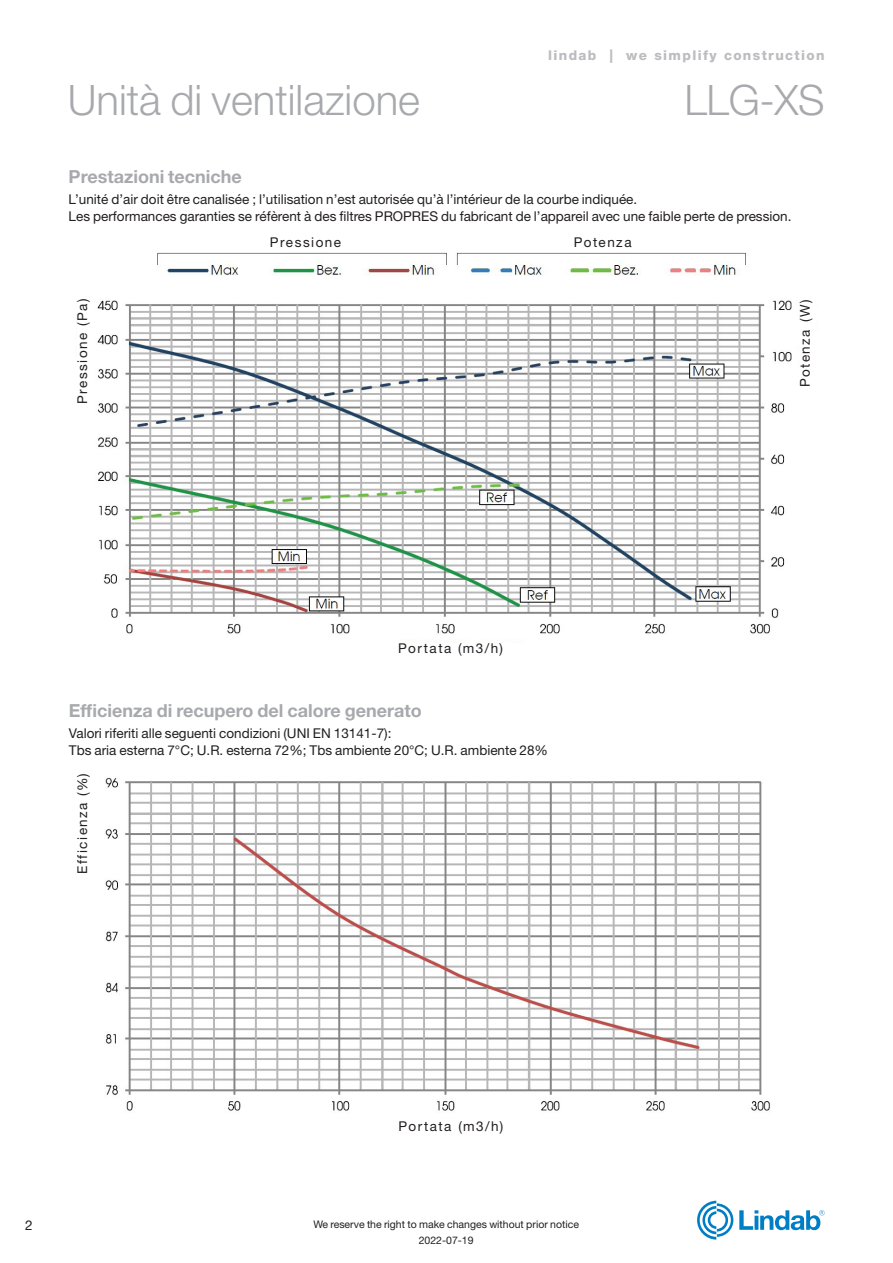
<style>
.page{position:relative;width:893px;height:1263px;background:#fff}
.page>*{position:absolute;margin:0;border:0;box-sizing:border-box;transform-origin:0 0}
.Heading1{font:300 42px "Helvetica Neue LT Pro";color:#a8a9ad}
.Product_code{font:300 42px "Helvetica Neue LT Pro";color:#a8a9ad}
.t1{font:700 18px "Helvetica Neue LT Pro";color:#a8a9ad}
.Text{font:13.5px "Helvetica Neue LT Pro";color:#231f20}
.Text-2{font:13.5px "Helvetica Neue LT Pro";letter-spacing:.11em;color:#231f20}
.Lindab_tag_-_grey_R{font:800 13.5px "Helvetica Neue LT Pro";letter-spacing:.1em;color:#bcbdc0}
.Text-3{font:13.5px "Helvetica Neue LT Pro";letter-spacing:.105em;color:#231f20}
.t2{font:10.5px "Helvetica Neue LT Pro";color:#231f20}
</style>
<div class="page">
<svg style="left:739px;top:1210px;width:86px;height:20px"></svg>
<svg style="left:697px;top:1201px;width:36px;height:38px"></svg>
<img style="left:97px;top:252px;width:702px;height:391px">
<img style="left:105px;top:777px;width:665px;height:334px">
<p class="Lindab_tag_-_grey_R" style="left:548px;top:48px;width:278px">lindab | we simplify construction</p>
<p class="Heading1" style="left:68px;top:74px;width:354px">Unità di ventilazione</p>
<p class="Product_code" style="left:684px;top:74px;width:142px">LLG-XS</p>
<p class="t1" style="left:69px;top:165px;width:175px">Prestazioni tecniche</p>
<p class="Text" style="left:69px;top:191px;width:570px">L’unité d’air doit être canalisée ; l’utilisation n’est autorisée qu’à l’intérieur de la courbe indiquée.</p>
<p class="Text" style="left:69px;top:208px;width:724px">Les performances garanties se réfèrent à des filtres PROPRES du fabricant de l’appareil avec une faible perte de pression.</p>
<p class="Text-2" style="left:270px;top:234px;width:73px">Pressione</p>
<p class="Text-3" style="left:574px;top:234px;width:59px">Potenza</p>
<p class="Text-2" style="left:74px;top:404px;width:107px;rotate:-90deg">Pressione (Pa)</p>
<p class="Text-3" style="left:797px;top:387px;width:89px;rotate:-90deg">Potenza (W)</p>
<p class="Text-2" style="left:398px;top:640px;width:106px">Portata (m3/h)</p>
<p class="t1" style="left:69px;top:700px;width:354px">Efficienza di recupero del calore generato</p>
<p class="Text" style="left:69px;top:725px;width:324px">Valori riferiti alle seguenti condizioni (UNI EN 13141-7):</p>
<p class="Text" style="left:69px;top:742px;width:481px">Tbs aria esterna 7°C; U.R. esterna 72%; Tbs ambiente 20°C; U.R. ambiente 28%</p>
<p class="Text-2" style="left:74px;top:874px;width:102px;rotate:-90deg">Efficienza (%)</p>
<p class="Text" style="left:25px;top:1217px;width:9px">2</p>
<p class="Text-2" style="left:398px;top:1118px;width:106px">Portata (m3/h)</p>
<p class="t2" style="left:313px;top:1217px;width:267px">We reserve the right to make changes without prior notice</p>
<p class="t2" style="left:419px;top:1234px;width:56px">2022-07-19</p>
</div>
